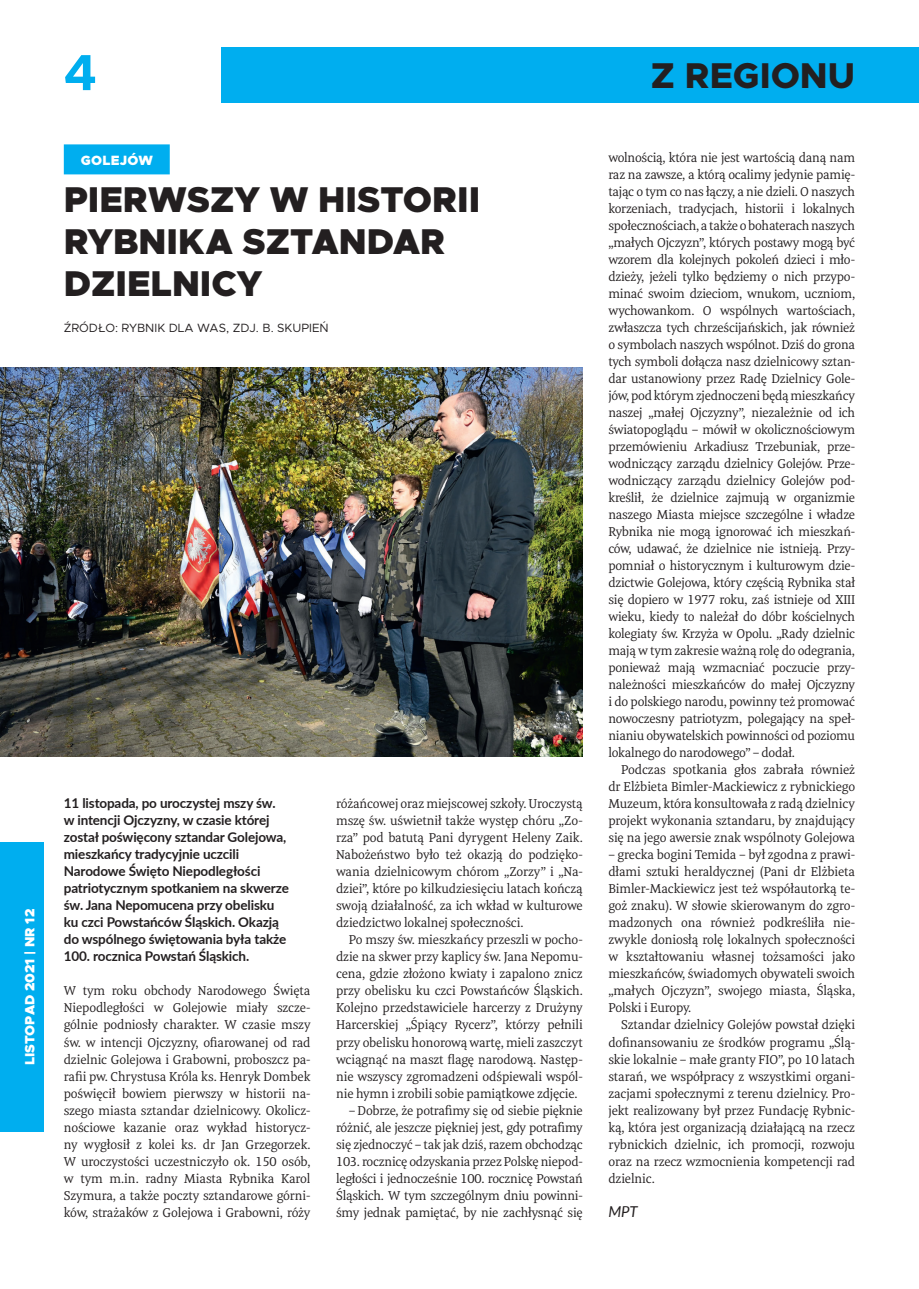
<style>
.page{position:relative;width:919px;height:1289px;background:#fff}
.page>*{position:absolute;margin:0;border:0;box-sizing:border-box;transform-origin:0 0}
.STRONA_LEWA{font:700 51px "Metropolis";color:#00aeef}
.TYTUŁ_MAŁY{font:900 36px/42px "Metropolis";color:#231f20}
.NAGŁOWEK{font:800 36px "Metropolis";color:#231f20}
.AUTOR{font:italic 15px "Lato";color:#231f20}
.LEAD{font:700 13.5px/17px "Lato";letter-spacing:-.01em;color:#231f20}
.DATA{font:900 13.5px "Metropolis";color:#fff}
.DZIELNICA{font:900 13.5px "Metropolis";letter-spacing:.02em;color:#fff}
.TEKST{font:13.2px/17px "Meret Pro";letter-spacing:-.02em;color:#231f20;text-align:justify}
.TEKST_BEZ{font:13.2px/17px "Meret Pro";letter-spacing:-.01em;color:#231f20;text-align:justify}
.ŹRÓDŁO{font:12px "Metropolis";color:#231f20}
</style>
<div class="page">
<div style="left:906px;top:47px;width:12px;height:56px;background:#00aeef"></div>
<div style="left:221px;top:47px;width:685px;height:56px;background:#00aeef"></div>
<div style="left:0;top:842px;width:44px;height:289px;background:#00aeef"></div>
<div style="left:64px;top:144px;width:106px;height:30px;background:#00aeef"></div>
<img style="left:0;top:368px;width:583px;height:388px">
<p class="DATA" style="left:21px;top:1064px;width:157px;rotate:-90deg">listopad 2021 | NR 12</p>
<p class="STRONA_LEWA" style="left:64px;top:40px;width:35px">4</p>
<p class="NAGŁOWEK" style="left:651px;top:53px;width:206px">Z REGIONU</p>
<p class="DZIELNICA" style="left:81px;top:151px;width:74px">GOLEJÓW</p>
<p class="TYTUŁ_MAŁY" style="left:64px;top:179px;width:304px">PI ERWSZY W HISTO</p>
<p class="TYTUŁ_MAŁY" style="left:64px;top:179px;width:404px;text-indent:368px">RII<br>RYBNIKA SZTANDAR<br>DZIELNICY</p>
<p class="ŹRÓDŁO" style="left:64px;top:320px;width:266px">ŹRÓDŁO: RYBNIK DLA WAS, ZDJ. B. SKUPIEŃ</p>
<p class="LEAD" style="left:64px;top:794px;width:226px">11 listopada, po uroczystej mszy św. w intencji Ojczyzny, w czasie której został poświęcony sztandar Golejowa, mieszkańcy tradycyjnie uczcili Narodowe Święto Niepodległości patriotycznym spotkaniem na skwerze św. Jana Nepomucena przy obelisku ku czci Powstańców Śląskich. Okazją do wspólnego świętowania była także 100. rocznica Powstań Śląskich.</p>
<p class="TEKST_BEZ" style="left:64px;top:982px;width:248px">W tym roku obchody Narodowego Święta Niepodległości w Golejowie miały szcze&shy;gólnie podniosły charakter. W czasie mszy św. w intencji Ojczyzny, ofiarowanej od rad dzielnic Golejowa i Grabowni, proboszcz pa&shy;rafii pw. Chrystusa Króla ks. Henryk Dombek poświęcił bowiem pierwszy w historii na&shy;szego miasta sztandar dzielnicowy. Okolicz&shy;nościowe kazanie oraz wykład historycz&shy;ny wygłosił z kolei ks. dr Jan Grzegorzek.<br>W uroczystości uczestniczyło ok. 150 osób, w tym m.in. radny Miasta Rybnika Karol Szymura, a także poczty sztandarowe górni&shy;ków, strażaków z Golejowa i Grabowni, róży</p>
<p class="TEKST_BEZ" style="left:336px;top:795px;width:248px">różańcowej oraz miejscowej szkoły. Uroczystą mszę św. uświetnił także występ chóru „Zo&shy;rza” pod batutą Pani dyrygent Heleny Zaik.<br>Nabożeństwo było też okazją do podzięko&shy;wania dzielnicowym chórom „Zorzy” i „Na&shy;dziei”, które po kilkudziesięciu latach kończą swoją działalność, za ich wkład w kulturowe dziedzictwo lokalnej społeczności.</p>
<p class="TEKST" style="left:336px;top:931px;width:248px;text-indent:13px">Po mszy św. mieszkańcy przeszli w pocho&shy;dzie na skwer przy kaplicy św. Jana Nepomu&shy;cena, gdzie złożono kwiaty i zapalono znicz przy obelisku ku czci Powstańców Śląskich.<br>Kolejno przedstawiciele harcerzy z Drużyny Harcerskiej „Śpiący Rycerz”, którzy pełnili przy obelisku honorową wartę, mieli zaszczyt wciągnąć na maszt flagę narodową. Następ&shy;nie wszyscy zgromadzeni odśpiewali wspól&shy;nie hymn i zrobili sobie pamiątkowe zdjęcie.</p>
<p class="TEKST" style="left:336px;top:1101px;width:248px;text-indent:13px">– Dobrze, że potrafimy się od siebie pięknie różnić, ale jeszcze piękniej jest, gdy potrafimy się zjednoczyć – tak jak dziś, razem obchodząc 103. rocznicę odzyskania przez Polskę niepod&shy;ległości i jednocześnie 100. rocznicę Powstań Śląskich. W tym szczególnym dniu powinni&shy;śmy jednak pamiętać, by nie zachłysnąć się</p>
<p class="TEKST" style="left:608px;top:148px;width:248px">wolnością, która nie jest wartością daną nam raz na zawsze, a którą ocalimy jedynie pamię&shy;tając o tym co nas łączy, a nie dzieli. O naszych korzeniach, tradycjach, historii i lokalnych społecznościach, a także o bohaterach naszych „małych Ojczyzn”, których postawy mogą być wzorem dla kolejnych pokoleń dzieci i mło&shy;dzieży, jeżeli tylko będziemy o nich przypo&shy;minać swoim dzieciom, wnukom, uczniom, wychowankom. O wspólnych wartościach, zwłaszcza tych chrześcijańskich, jak również o symbolach naszych wspólnot. Dziś do grona tych symboli dołącza nasz dzielnicowy sztan&shy;dar ustanowiony przez Radę Dzielnicy Gole&shy;jów, pod którym zjednoczeni będą mieszkańcy naszej „małej Ojczyzny”, niezależnie od ich światopoglądu – mówił w okolicznościowym przemówieniu Arkadiusz Trzebuniak, prze&shy;wodniczący zarządu dzielnicy Golejów. Prze&shy;wodniczący zarządu dzielnicy Golejów pod&shy;kreślił, że dzielnice zajmują w organizmie naszego Miasta miejsce szczególne i władze Rybnika nie mogą ignorować ich mieszkań&shy;ców, udawać, że dzielnice nie istnieją. Przy&shy;pomniał o historycznym i kulturowym dzie&shy;dzictwie Golejowa, który częścią Rybnika stał się dopiero w 1977 roku, zaś istnieje od XIII wieku, kiedy to należał do dóbr kościelnych kolegiaty św. Krzyża w Opolu. „Rady dzielnic mają w tym zakresie ważną rolę do odegrania, ponieważ mają wzmacniać poczucie przy&shy;należności mieszkańców do małej Ojczyzny i do polskiego narodu, powinny też promować nowoczesny patriotyzm, polegający na speł&shy;nianiu obywatelskich powinności od poziomu lokalnego do narodowego” – dodał.</p>
<p class="TEKST" style="left:608px;top:761px;width:248px;text-indent:13px">Podczas spotkania głos zabrała również dr Elżbieta Bimler-Mackiewicz z rybnickiego Muzeum, która konsultowała z radą dzielnicy projekt wykonania sztandaru, by znajdujący się na jego awersie znak wspólnoty Golejowa</p>
<p class="TEKST" style="left:608px;top:846px;width:248px">– grecka bogini Temida – był zgodna z prawi&shy;dłami sztuki heraldycznej (Pani dr Elżbieta Bimler-Mackiewicz jest też współautorką te&shy;goż znaku). W słowie skierowanym do zgro&shy;madzonych ona również podkreśliła nie&shy;zwykle doniosłą rolę lokalnych społeczności w kształtowaniu własnej tożsamości jako mieszkańców, świadomych obywateli swoich „małych Ojczyzn”, swojego miasta, Śląska, Polski i Europy.</p>
<p class="TEKST" style="left:608px;top:1016px;width:248px;text-indent:13px">Sztandar dzielnicy Golejów powstał dzięki dofinansowaniu ze środków programu „Ślą&shy;skie lokalnie – małe granty FIO”, po 10 latach starań, we współpracy z wszystkimi organi&shy;zacjami społecznymi z terenu dzielnicy. Pro&shy;jekt realizowany był przez Fundację Rybnic&shy;ką, która jest organizacją działającą na rzecz rybnickich dzielnic, ich promocji, rozwoju oraz na rzecz wzmocnienia kompetencji rad dzielnic.</p>
<p class="AUTOR" style="left:608px;top:1200px;width:31px">MPT</p>
</div>
